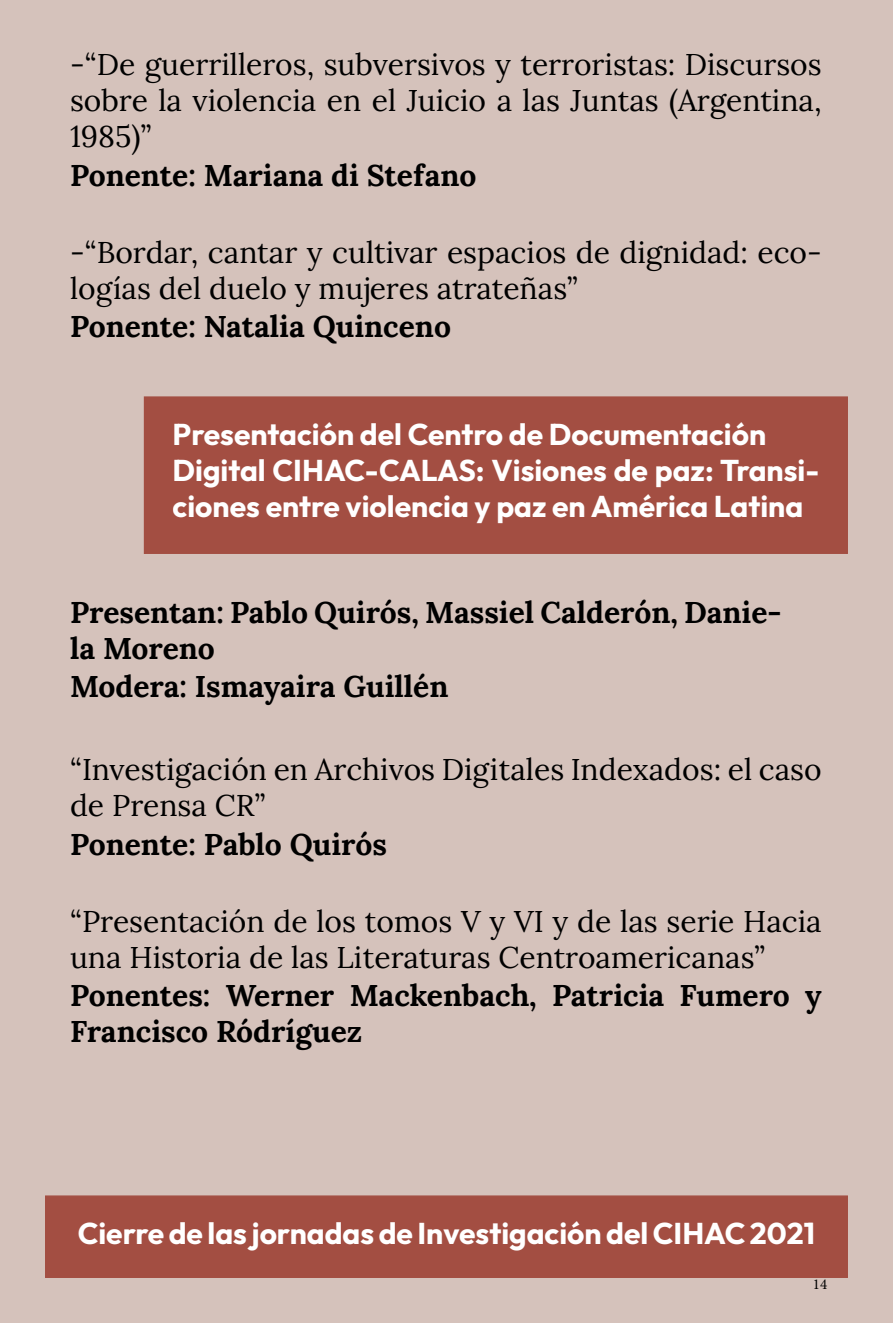
<style>
.page{position:relative;width:893px;height:1323px;background:#fff}
.page>*{position:absolute;margin:0;border:0;box-sizing:border-box;transform-origin:0 0}
.t1{font:30px/36px "Lora";color:#000}
.t2{font:700 30px/36px "Lora";color:#000}
.t3{font:700 30px/36px "Outfit";color:#fff}
.t4{font:15px "Minion Pro";color:#000}
</style>
<div class="page">
<div style="left:0;top:0;width:892px;height:1322px;background:#d5c2bb"></div>
<div style="left:144px;top:396px;width:704px;height:158px;background:#a34e42;border:1px solid #a34e42"></div>
<div style="left:45px;top:1195px;width:803px;height:83px;background:#a34e42;border:1px solid #a34e42"></div>
<p class="t1" style="left:70px;top:45px;width:753px;text-align:justify">-“De guerrilleros, subversivos y terroristas: Discursos sobre la violencia en el Juicio a las Juntas (Argentina, 1985)”</p>
<p class="t2" style="left:70px;top:155px;width:408px">Ponente: Mariana di Stefano</p>
<p class="t1" style="left:70px;top:232px;width:753px">-“Bordar, cantar y cultivar espacios de dignidad: eco&shy;logías del duelo y mujeres atrateñas”</p>
<p class="t2" style="left:70px;top:307px;width:382px">Ponente: Natalia Quinceno</p>
<p class="t3" style="left:172px;top:416px;width:595px">Presentación del Centro de Documentación</p>
<p class="t3" style="left:172px;top:452px;width:648px">Digital CIHAC-CALAS: Visiones de paz: Transi&shy;ciones entre violencia y paz en América Latina</p>
<p class="t2" style="left:70px;top:592px;width:713px">Presentan: Pablo Quirós, Massiel Calderón, Danie&shy;la Moreno</p>
<p class="t2" style="left:70px;top:666px;width:380px">Modera: Ismayaira Guillén</p>
<p class="t1" style="left:70px;top:749px;width:753px">“Investigación en Archivos Digitales Indexados: el caso de Prensa CR”</p>
<p class="t2" style="left:70px;top:824px;width:318px">Ponente: Pablo Quirós</p>
<p class="t1" style="left:70px;top:901px;width:753px">“Presentación de los tomos V y VI y de las serie Hacia una Historia de las Literaturas Centroamericanas”</p>
<p class="t2" style="left:70px;top:975px;width:753px">Ponentes: Werner Mackenbach, Patricia Fumero y<br>Francisco Ródríguez</p>
<p class="t3" style="left:78px;top:1214px;width:739px">Cierre de las jornadas de Investigación del CIHAC 2021</p>
<p class="t4" style="left:812px;top:1274px;width:16px">14</p>
</div>
